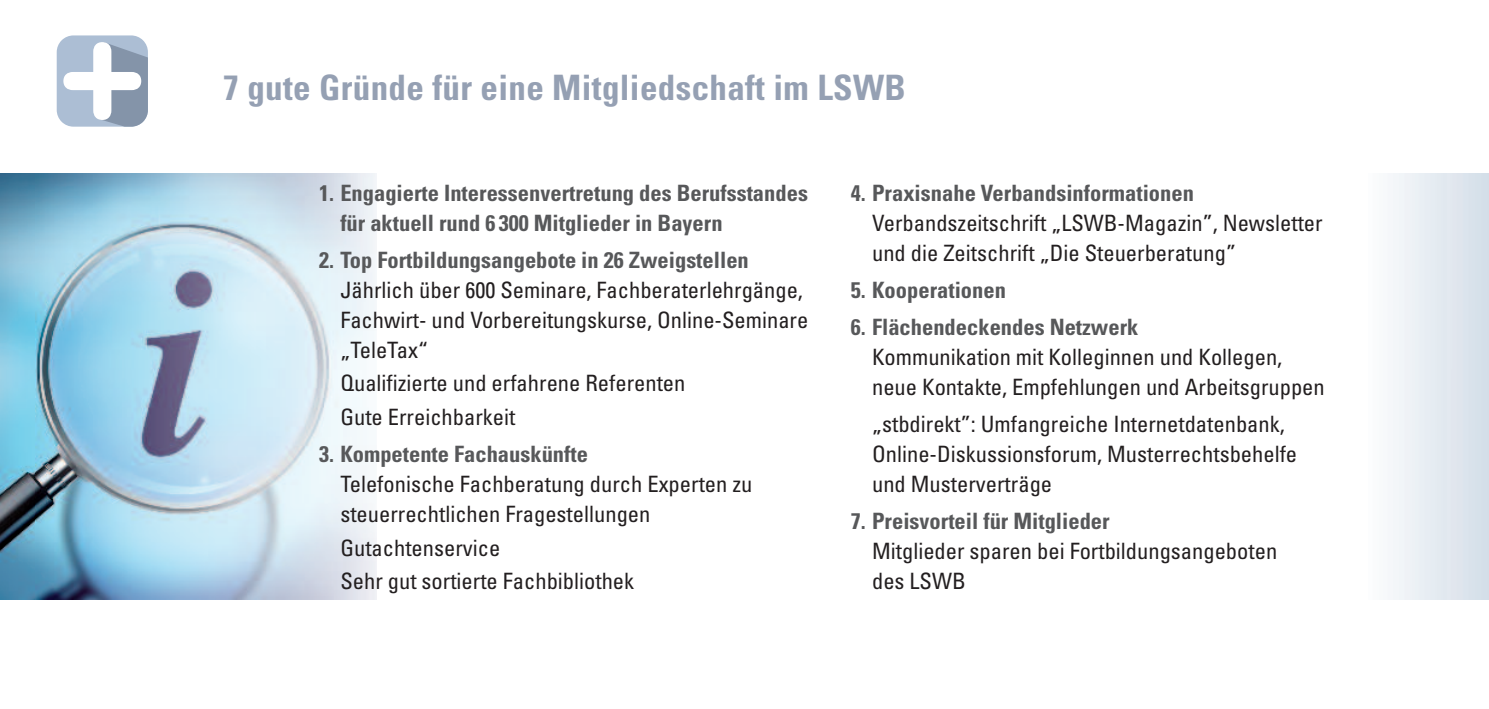
<style>
.page{position:relative;width:1489px;height:709px;background:#fff}
.page>*{position:absolute;margin:0;border:0;box-sizing:border-box;transform-origin:0 0}
.t1{font:700 condensed 35px "Univers";letter-spacing:.01em;color:#95a0b3}
.t2{font:condensed 22.5px/30px "Univers";color:#231f20}
.t3{font:700 condensed 22.5px/30px "Univers";color:#57585a}
</style>
<div class="page">
<img style="left:0;top:174px;width:377px;height:425px">
<svg style="left:57px;top:35px;width:91px;height:92px"></svg>
<img style="left:35px;top:599px;width:342px;height:1px">
<img style="left:35px;top:173px;width:342px;height:1px">
<img style="left:35px;top:174px;width:341px;height:425px">
<h1 class="t1" style="left:223px;top:74px;width:684px">7 gute Gründe für eine Mitgliedschaft im LSWB</h1>
<p class="t3" style="left:340px;top:179px;width:469px;text-indent:-21px">1. Engagierte Interessenvertretung des Berufsstandes für aktuell rund 6 300 Mitglieder in Bayern</p>
<p class="t3" style="left:319px;top:246px;width:431px">2. Top Fortbildungsangebote in 26 Zweigstellen</p>
<p class="t2" style="left:340px;top:276px;width:469px">Jährlich über 600 Seminare, Fachberaterlehrgänge,<br>Fachwirt- und Vorbereitungskurse, Online-Seminare „TeleTax“</p>
<p class="t2" style="left:340px;top:368px;width:346px;line-height:33.5px">Qualifizierte und erfahrene Referenten<br>Gute Erreichbarkeit</p>
<p class="t3" style="left:319px;top:441px;width:270px">3. Kompetente Fachauskünfte</p>
<p class="t2" style="left:340px;top:471px;width:413px">Telefonische Fachberatung durch Experten zu steuerrechtlichen Fragestellungen</p>
<p class="t2" style="left:340px;top:532px;width:295px;line-height:33.5px">Gutachtenservice<br>Sehr gut sortierte Fachbibliothek</p>
<p class="t3" style="left:850px;top:179px;width:344px">4. Praxisnahe Verbandsinformationen</p>
<p class="t2" style="left:872px;top:209px;width:452px">Verbandszeitschrift „LSWB-Magazin”, Newsletter und die Zeitschrift „Die Steuerberatung”</p>
<p class="t3" style="left:850px;top:276px;width:157px">5. Kooperationen</p>
<p class="t3" style="left:850px;top:314px;width:289px">6. Flächendeckendes Netzwerk</p>
<p class="t2" style="left:872px;top:344px;width:454px">Kommunikation mit Kolleginnen und Kollegen, neue Kontakte, Empfehlungen und Arbeitsgruppen</p>
<p class="t2" style="left:872px;top:411px;width:426px">„stbdirekt”: Umfangreiche Internetdatenbank,<br>Online-Diskussionsforum, Musterrechtsbehelfe und Musterverträge</p>
<p class="t3" style="left:850px;top:508px;width:260px">7. Preisvorteil für Mitglieder</p>
<p class="t2" style="left:872px;top:538px;width:406px">Mitglieder sparen bei Fortbildungsangeboten des LSWB</p>
</div>
